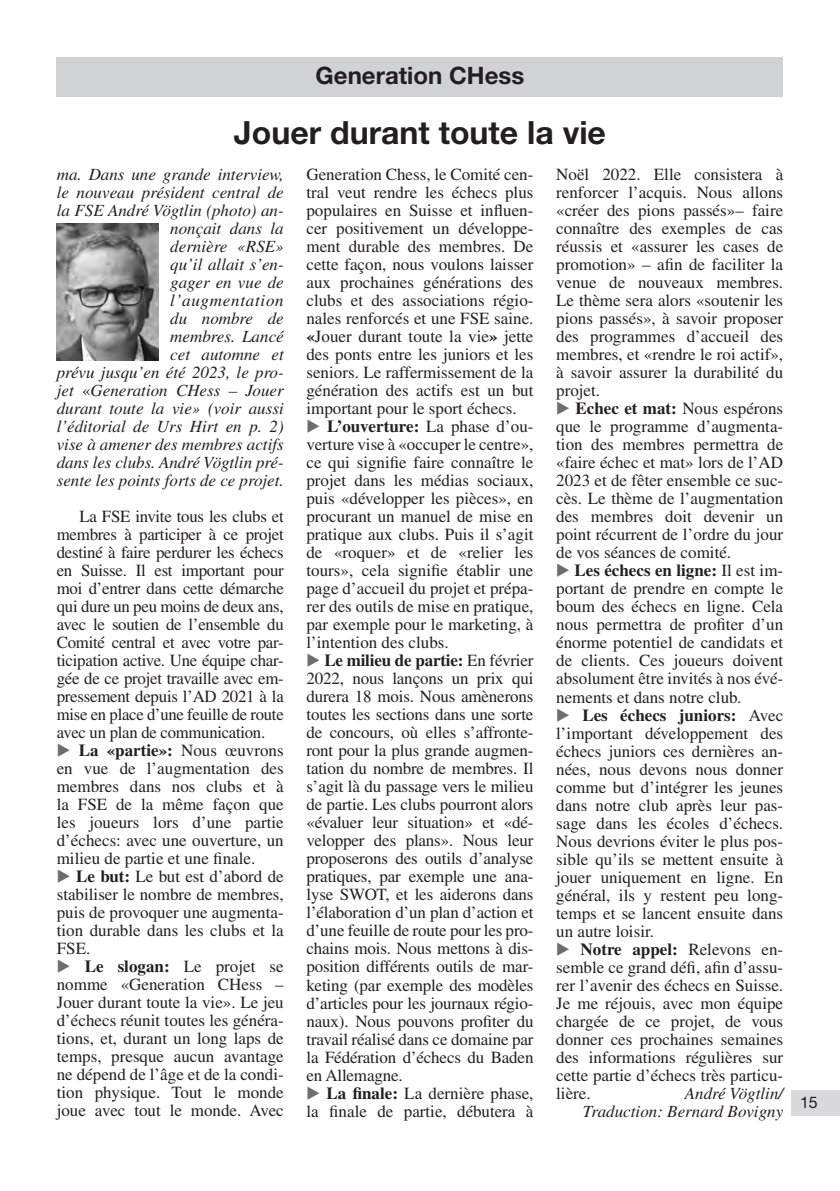
<style>
.page{position:relative;width:840px;height:1191px;background:#fff}
.page>*{position:absolute;margin:0;border:0;box-sizing:border-box;transform-origin:0 0}
.t1{font:700 32px "Helvetica Neue LT Pro";color:#231f20}
.t2{font:700 24px "Helvetica Neue LT Pro";color:#231f20}
.t3{font:17px/18px "Times LT Std";color:#231f20}
.t4{font:italic 17px/18px "Times LT Std";color:#231f20;text-align:right}
.t5{font:16px "Helvetica Neue LT Pro";color:#231f20}
.s1{font-weight:700}
.s2{font-family:"European Pi Three";color:#6c6d70}
.s3{font-style:normal}
</style>
<div class="page">
<div style="left:791px;top:1090px;width:48px;height:26px;background:#d9dadc"></div>
<div style="left:57px;top:57px;width:725px;height:39px;background:#d1d2d4"></div>
<img style="left:57px;top:224px;width:102px;height:136px">
<h2 class="t2" style="left:315px;top:61px;width:210px">Generation CHess</h2>
<h1 class="t1" style="left:234px;top:113px;width:373px">Jouer durant toute la vie</h1>
<p class="t3" style="left:306px;top:165px;width:228px">Generation Chess, le Comité cen&shy;tral veut rendre les échecs plus populaires en Suisse et influen&shy;cer positivement un développe&shy;ment durable des membres. De cette façon, nous voulons laisser aux prochaines générations des clubs et des associations régio&shy;nales renforcés et une FSE saine. <span class="s1">«</span>Jouer durant toute la vie<span class="s1">»</span> jette des ponts entre les juniors et les seniors. Le raffermissement de la génération des actifs est un but important pour le sport échecs.<br><span class="s2">E</span> <span class="s1">L’ouverture:</span> La phase d’ou&shy;verture vise à «occuper le centre», ce qui signifie faire connaître le projet dans les médias sociaux, puis «développer les pièces», en procurant un manuel de mise en pratique aux clubs. Puis il s’agit de «roquer» et de «relier les tours», cela signifie établir une page d’accueil du projet et prépa&shy;rer des outils de mise en pratique, par exemple pour le marketing, à l’intention des clubs.<br><span class="s2">E</span> <span class="s1">Le milieu de partie:</span> En février<br>2022, nous lançons un prix qui durera 18 mois. Nous amènerons toutes les sections dans une sorte de concours, où elles s’affronte&shy;ront pour la plus grande augmen&shy;tation du nombre de membres. Il s’agit là du passage vers le milieu de partie. Les clubs pourront alors «évaluer leur situation» et «dé&shy;velopper des plans». Nous leur proposerons des outils d’analyse pratiques, par exemple une ana&shy;lyse SWOT, et les aiderons dans l’élaboration d’un plan d’action et d’une feuille de route pour les pro&shy;chains mois. Nous mettons à dis&shy;position différents outils de mar&shy;keting (par exemple des modèles d’articles pour les journaux régio&shy;naux). Nous pouvons profiter du travail réalisé dans ce domaine par la Fédération d’échecs du Baden en Allemagne.<br><span class="s2">E</span> <span class="s1">La finale:</span> La dernière phase, la finale de partie, débutera à</p>
<p class="t3" style="left:556px;top:165px;width:228px">Noël 2022. Elle consistera à renforcer l’acquis. Nous allons «créer des pions passés»– faire connaître des exemples de cas réussis et «assurer les cases de promotion» – afin de faciliter la venue de nouveaux membres.<br>Le thème sera alors «soutenir les pions passés», à savoir proposer des programmes d’accueil des membres, et «rendre le roi actif», à savoir assurer la durabilité du projet.<br><span class="s2">E</span> <span class="s1">Echec et mat:</span> Nous espérons que le programme d’augmenta&shy;tion des membres permettra de «faire échec et mat» lors de l’AD<br>2023 et de fêter ensemble ce suc&shy;cès. Le thème de l’augmentation des membres doit devenir un point récurrent de l’ordre du jour de vos séances de comité.<br><span class="s2">E</span> <span class="s1">Les échecs en ligne:</span> Il est im&shy;portant de prendre en compte le boum des échecs en ligne. Cela nous permettra de profiter d’un énorme potentiel de candidats et de clients. Ces joueurs doivent absolument être invités à nos évé&shy;nements et dans notre club.<br><span class="s2">E</span> <span class="s1">Les échecs juniors:</span> Avec l’important développement des échecs juniors ces dernières an&shy;nées, nous devons nous donner comme but d’intégrer les jeunes dans notre club après leur pas&shy;sage dans les écoles d’échecs.<br>Nous devrions éviter le plus pos&shy;sible qu’ils se mettent ensuite à jouer uniquement en ligne. En général, ils y restent peu long&shy;temps et se lancent ensuite dans un autre loisir.<br><span class="s2">E</span> <span class="s1">Notre appel:</span> Relevons en&shy;semble ce grand défi, afin d’assu&shy;rer l’avenir des échecs en Suisse.<br>Je me réjouis, avec mon équipe chargée de ce projet, de vous donner ces prochaines semaines des informations régulières sur cette partie d’échecs très particu&shy;lière.</p>
<p class="t4" style="left:57px;top:165px;width:228px">ma. Dans une grande interview, le nouveau président central de la FSE André Vögtlin (photo) an&shy;nonçait dans la<br>dernière «RSE»<br>qu’il allait s’en-<br>gager en vue de l’augmentation<br>du nombre de<br>membres. Lancé<br>cet automne et<br>prévu jusqu’en été 2023, le pro&shy;jet <span class="s3">«</span>Generation CHess – Jouer durant toute la vie» (voir aussi l’éditorial de Urs Hirt en p. 2) vise à amener des membres actifs dans les clubs. André Vögtlin pré&shy;sente les points forts de ce projet.</p>
<p class="t3" style="left:57px;top:507px;width:228px;text-indent:23px">La FSE invite tous les clubs et membres à participer à ce projet destiné à faire perdurer les échecs en Suisse. Il est important pour moi d’entrer dans cette démarche qui dure un peu moins de deux ans, avec le soutien de l’ensemble du<br>Comité central et avec votre par&shy;ticipation active. Une équipe char&shy;gée de ce projet travaille avec em&shy;pressement depuis l’AD 2021 à la mise en place d’une feuille de route avec un plan de communication.<br><span class="s2">E</span> <span class="s1">La «partie»:</span> Nous œuvrons en vue de l’augmentation des membres dans nos clubs et à la FSE de la même façon que les joueurs lors d’une partie d’échecs: avec une ouverture, un milieu de partie et une finale.<br><span class="s2">E</span> <span class="s1">Le but:</span> Le but est d’abord de stabiliser le nombre de membres, puis de provoquer une augmenta&shy;tion durable dans les clubs et la<br>FSE.<br><span class="s2">E</span> <span class="s1">Le slogan:</span> Le projet se nomme «Generation CHess –<br>Jouer durant toute la vie». Le jeu d’échecs réunit toutes les généra&shy;tions, et, durant un long laps de temps, presque aucun avantage ne dépend de l’âge et de la condi&shy;tion physique. Tout le monde joue avec tout le monde. Avec</p>
<p class="t4" style="left:582px;top:1084px;width:202px">André Vögtlin/<br>Traduction: Bernard Bovigny</p>
<p class="t5" style="left:799px;top:1092px;width:19px">15</p>
</div>
